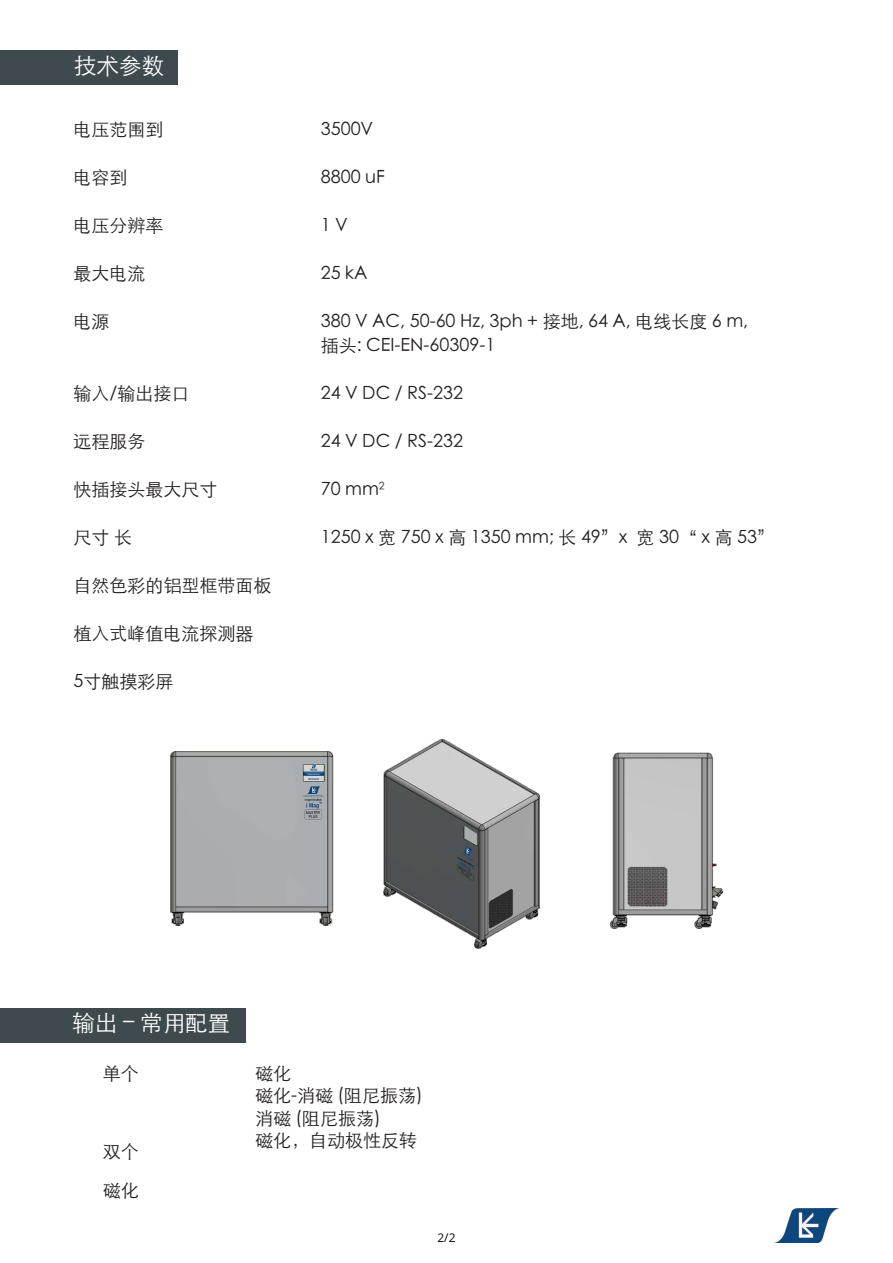
<style>
.page{position:relative;width:893px;height:1263px;background:#fff}
.page>*{position:absolute;margin:0;border:0;box-sizing:border-box;transform-origin:0 0}
.t1{font:300 22.5px "ST Heiti SC";color:#fff}
.t2{font:300 18px/22.5px "ST Heiti SC";color:#231f20}
.t3{font:12px "Open Sans";color:#07090a}
</style>
<div class="page">
<div style="left:0;top:50px;width:178px;height:34px;background:#3e4a4d"></div>
<div style="left:0;top:1008px;width:246px;height:35px;background:#3e4a4d"></div>
<img style="left:777px;top:1208px;width:61px;height:34px">
<img style="left:611px;top:752px;width:112px;height:176px">
<img style="left:170px;top:751px;width:164px;height:174px">
<img style="left:384px;top:740px;width:155px;height:208px">
<p class="t1" style="left:74px;top:47px;width:91px">技术参数</p>
<p class="t2" style="left:74px;top:116px;width:91px">电压范围到</p>
<p class="t2" style="left:321px;top:116px;width:54px">3500V</p>
<p class="t2" style="left:74px;top:164px;width:55px">电容到</p>
<p class="t2" style="left:321px;top:164px;width:66px">8800 uF</p>
<p class="t2" style="left:74px;top:212px;width:91px">电压分辨率</p>
<p class="t2" style="left:321px;top:212px;width:29px">1 V</p>
<p class="t2" style="left:74px;top:260px;width:73px">最大电流</p>
<p class="t2" style="left:321px;top:260px;width:48px">25 kA</p>
<p class="t2" style="left:74px;top:308px;width:37px">电源</p>
<p class="t2" style="left:321px;top:307px;width:429px;line-height:24px">380 V AC, 50-60 Hz, 3ph + 接地, 64 A, 电线长度 6 m,插头: CEI-EN-60309-1</p>
<p class="t2" style="left:74px;top:380px;width:117px">输入/输出接口</p>
<p class="t2" style="left:321px;top:380px;width:144px">24 V DC / RS-232</p>
<p class="t2" style="left:74px;top:428px;width:73px">远程服务</p>
<p class="t2" style="left:321px;top:428px;width:144px">24 V DC / RS-232</p>
<p class="t2" style="left:74px;top:476px;width:145px">快插接头最大尺寸</p>
<p class="t2" style="left:321px;top:476px;width:66px">70 mm<sup>2</sup></p>
<p class="t2" style="left:74px;top:524px;width:60px">尺寸 长</p>
<p class="t2" style="left:321px;top:524px;width:456px">1250 x 宽 750 x 高 1350 mm; 长 49”x 宽 30“ x 高 53”</p>
<p class="t2" style="left:74px;top:572px;width:199px">自然色彩的铝型框带面板</p>
<p class="t2" style="left:74px;top:620px;width:181px">植入式峰值电流探测器</p>
<p class="t2" style="left:74px;top:668px;width:101px">5寸触摸彩屏</p>
<p class="t1" style="left:73px;top:1004px;width:159px">输出 – 常用配置</p>
<p class="t2" style="left:103px;top:1060px;width:37px">单个</p>
<p class="t2" style="left:103px;top:1130px;width:37px;line-height:39px">双个磁化</p>
<p class="t2" style="left:255px;top:1060px;width:169px">磁化<br>磁化-消磁 (阻尼振荡)消磁 (阻尼振荡)<br>磁化，自动极性反转</p>
<p class="t3" style="left:437px;top:1229px;width:20px">2/2</p>
</div>
